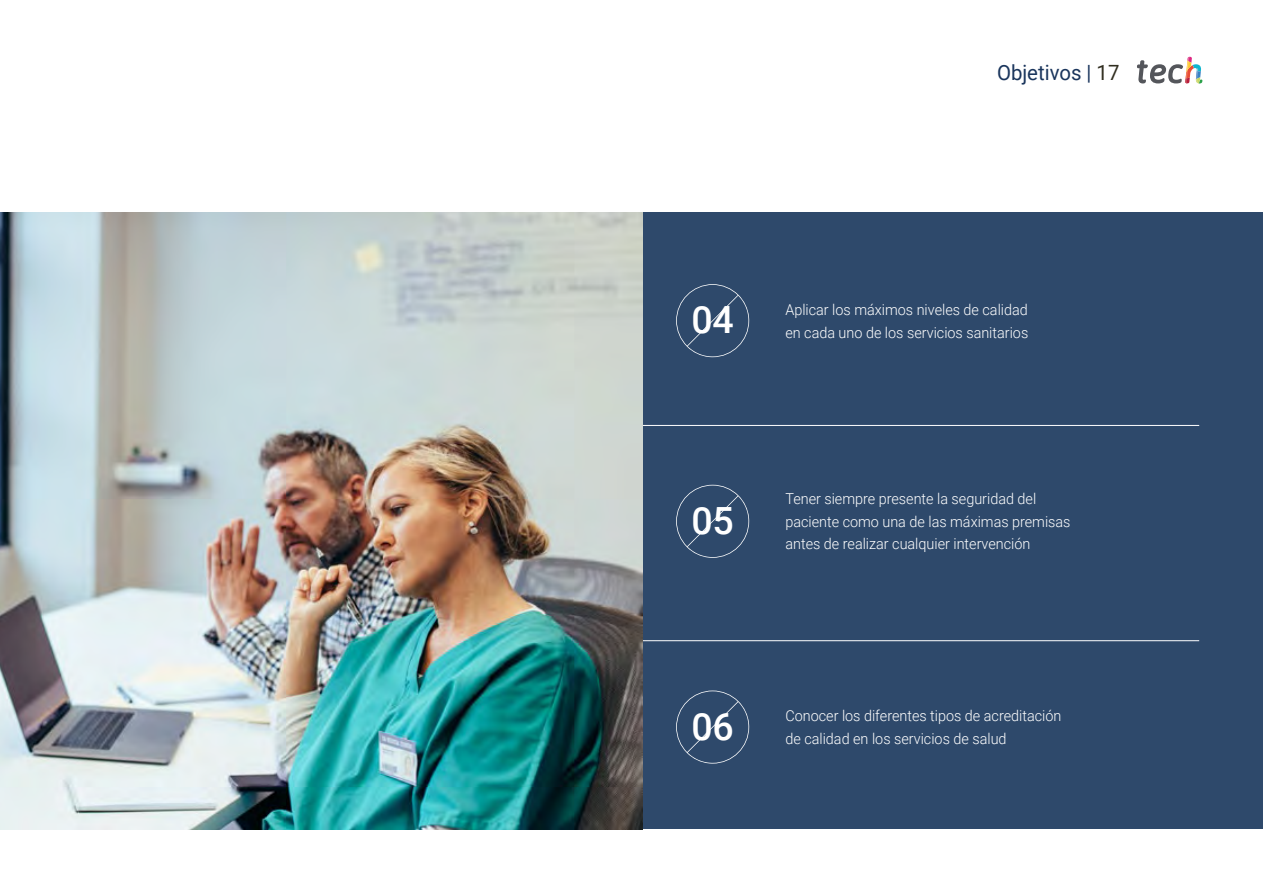
<style>
.page{position:relative;width:1263px;height:893px;background:#fff}
.page>*{position:absolute;margin:0;border:0;box-sizing:border-box;transform-origin:0 0}
.t1{font:500 37.5px "Roboto";color:#fff}
.t2{font:21px "Roboto";color:#1a355c}
.t3{font:300 15px/22.5px "Roboto";color:#fff;scale:.96 1}
.s1{color:#312e20}
</style>
<div class="page">
<svg style="left:1137px;top:57px;width:65px;height:27px"></svg>
<div style="left:642px;top:213px;width:621px;height:616px;background:#2e496b"></div>
<svg style="left:676px;top:485px;width:73px;height:73px"></svg>
<svg style="left:676px;top:690px;width:73px;height:74px"></svg>
<svg style="left:676px;top:284px;width:73px;height:73px"></svg>
<hr style="left:0;top:425px;width:1199px;height:1px;background:#fff">
<hr style="left:0;top:640px;width:1199px;height:1px;background:#fff">
<img style="left:0;top:213px;width:642px;height:616px">
<h2 class="t2" style="left:997px;top:57px;width:124px">Objetivos | <span class="s1">17</span></h2>
<h1 class="t1" style="left:691px;top:294px;width:44px">04</h1>
<p class="t3" style="left:785px;top:298px;width:254px">Aplicar los máximos niveles de calidad en cada uno de los servicios sanitarios</p>
<h1 class="t1" style="left:691px;top:494px;width:44px">05</h1>
<p class="t3" style="left:785px;top:487px;width:299px">Tener siempre presente la seguridad del paciente como una de las máximas premisas antes de realizar cualquier intervención</p>
<h1 class="t1" style="left:691px;top:700px;width:44px">06</h1>
<p class="t3" style="left:785px;top:704px;width:289px">Conocer los diferentes tipos de acreditación de calidad en los servicios de salud</p>
</div>
